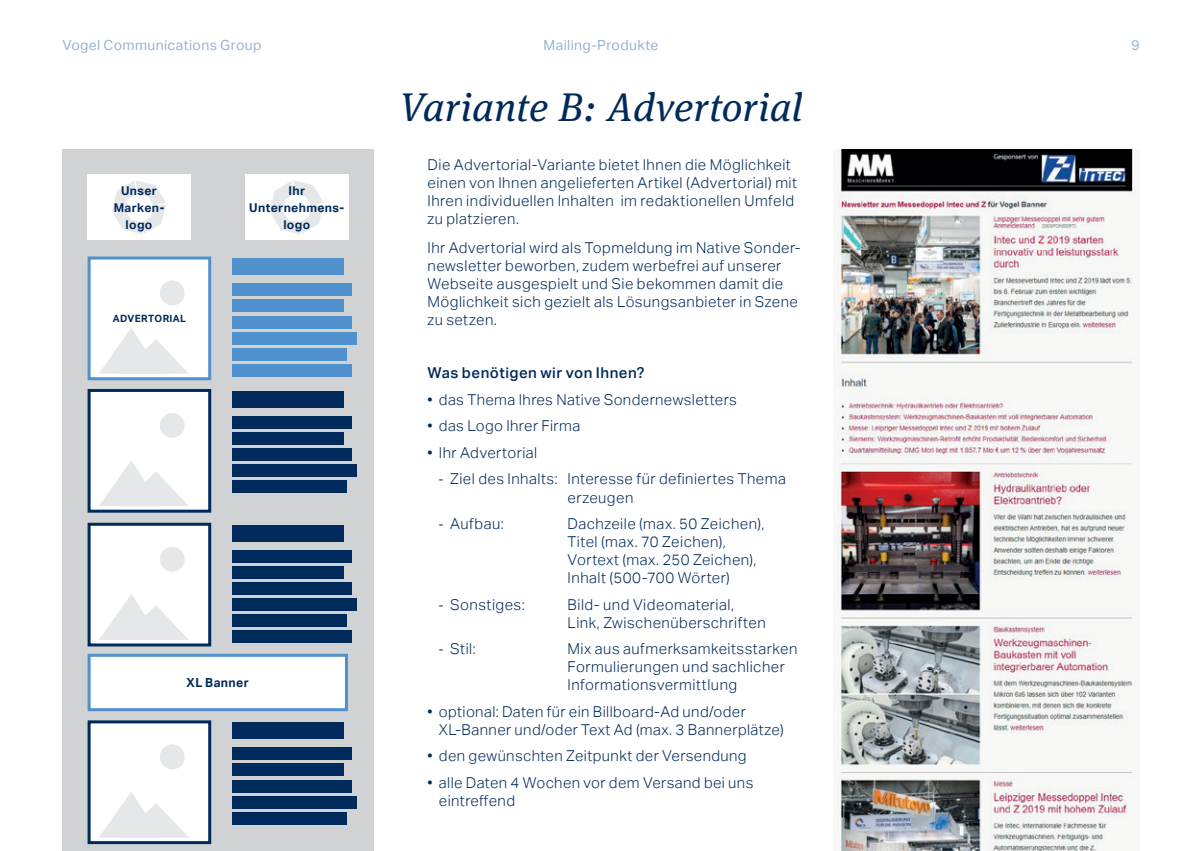
<style>
.page{position:relative;width:1202px;height:851px;background:#fff}
.page>*{position:absolute;margin:0;border:0;box-sizing:border-box;transform-origin:0 0}
.t1{font:italic 40px "Meta Serif OT";letter-spacing:.01em;color:#002a5b}
.t2{font:300 15px/18px "Aktiv Grotesk";letter-spacing:.03em;color:#002a5b}
.t3{font:500 15px "Aktiv Grotesk";letter-spacing:.03em;color:#002a5b}
.t4{font:14px "Aktiv Grotesk";letter-spacing:.025em;color:#97b3d3}
.t5{font:700 12.4px "Aktiv Grotesk";letter-spacing:.03em;color:#002a5b}
.t6{font:700 12.2px/17px "Aktiv Grotesk";letter-spacing:.03em;color:#002a5b;text-align:center}
.t7{font:700 10px "Aktiv Grotesk";letter-spacing:.035em;color:#002a5b}
.s1{font-family:"Myriad Pro";font-weight:400}
</style>
<div class="page">
<img style="left:836px;top:150px;width:300px;height:700px">
<div style="left:62px;top:150px;width:311px;height:700px;background:#d1d2d4"></div>
<div style="left:232px;top:525px;width:112px;height:16px;background:#002a5b"></div>
<div style="left:232px;top:549px;width:120px;height:13px;background:#002a5b"></div>
<div style="left:232px;top:566px;width:112px;height:12px;background:#002a5b"></div>
<div style="left:232px;top:582px;width:120px;height:12px;background:#002a5b"></div>
<div style="left:232px;top:598px;width:125px;height:12px;background:#002a5b"></div>
<div style="left:232px;top:614px;width:115px;height:12px;background:#002a5b"></div>
<div style="left:232px;top:630px;width:120px;height:13px;background:#002a5b"></div>
<div style="left:88px;top:522px;width:123px;height:124px;background:#fff;border:3px solid #002a5b"></div>
<div style="left:160px;top:546px;width:25px;height:25px;background:#e6e7e9;border-radius:50%"></div>
<svg style="left:99px;top:594px;width:90px;height:46px"></svg>
<div style="left:87px;top:175px;width:104px;height:65px;background:#fff"></div>
<div style="left:245px;top:175px;width:104px;height:65px;background:#fff"></div>
<svg style="left:270px;top:180px;width:54px;height:54px"></svg>
<svg style="left:112px;top:180px;width:54px;height:54px"></svg>
<div style="left:89px;top:655px;width:257px;height:54px;background:#fff"></div>
<div style="left:88px;top:653px;width:260px;height:58px;border:3px solid #5090cc"></div>
<div style="left:232px;top:391px;width:112px;height:16px;background:#002a5b"></div>
<div style="left:232px;top:416px;width:120px;height:12px;background:#002a5b"></div>
<div style="left:232px;top:432px;width:112px;height:12px;background:#002a5b"></div>
<div style="left:232px;top:448px;width:120px;height:12px;background:#002a5b"></div>
<div style="left:232px;top:464px;width:125px;height:13px;background:#002a5b"></div>
<div style="left:232px;top:480px;width:115px;height:13px;background:#002a5b"></div>
<div style="left:88px;top:389px;width:123px;height:123px;background:#fff;border:3px solid #002a5b"></div>
<div style="left:160px;top:413px;width:25px;height:25px;background:#e6e7e9;border-radius:50%"></div>
<div style="left:232px;top:722px;width:112px;height:16px;background:#002a5b"></div>
<div style="left:232px;top:747px;width:120px;height:12px;background:#002a5b"></div>
<div style="left:232px;top:763px;width:112px;height:12px;background:#002a5b"></div>
<div style="left:232px;top:779px;width:120px;height:13px;background:#002a5b"></div>
<div style="left:232px;top:795px;width:125px;height:13px;background:#002a5b"></div>
<div style="left:232px;top:812px;width:115px;height:12px;background:#002a5b"></div>
<div style="left:88px;top:720px;width:123px;height:124px;background:#fff;border:3px solid #002a5b"></div>
<div style="left:160px;top:744px;width:25px;height:25px;background:#e6e7e9;border-radius:50%"></div>
<svg style="left:99px;top:792px;width:89px;height:45px"></svg>
<svg style="left:99px;top:460px;width:89px;height:46px"></svg>
<div style="left:232px;top:259px;width:112px;height:16px;background:#5090cc"></div>
<div style="left:232px;top:283px;width:120px;height:13px;background:#5090cc"></div>
<div style="left:232px;top:300px;width:112px;height:12px;background:#5090cc"></div>
<div style="left:232px;top:316px;width:120px;height:12px;background:#5090cc"></div>
<div style="left:232px;top:332px;width:125px;height:12px;background:#5090cc"></div>
<div style="left:232px;top:348px;width:115px;height:12px;background:#5090cc"></div>
<div style="left:232px;top:364px;width:120px;height:13px;background:#5090cc"></div>
<div style="left:89px;top:258px;width:121px;height:120px;background:#fff"></div>
<div style="left:88px;top:256px;width:123px;height:124px;border:3px solid #5090cc"></div>
<div style="left:160px;top:280px;width:25px;height:25px;background:#e6e7e9;border-radius:50%"></div>
<svg style="left:100px;top:328px;width:88px;height:45px"></svg>
<p class="t4" style="left:62px;top:37px;width:201px">Vogel Communications Group</p>
<p class="t4" style="left:543px;top:37px;width:117px">Mailing-Produkte</p>
<p class="t4" style="left:1131px;top:37px;width:10px">9</p>
<h1 class="t1" style="left:399px;top:82px;width:405px">Variante B: Advertorial</h1>
<p class="t2" style="left:427px;top:155px;width:371px">Die Advertorial-Variante bietet Ihnen die Möglichkeit einen von Ihnen angelieferten Artikel (Advertorial) mit Ihren individuellen Inhalten im redaktionellen Umfeld zu platzieren.</p>
<p class="t2" style="left:427px;top:239px;width:375px">Ihr Advertorial wird als Topmeldung im Native Sonder&shy;newsletter beworben, zudem werbefrei auf unserer Webseite ausgespielt und Sie bekommen damit die Möglichkeit sich gezielt als Lösungsanbieter in Szene zu setzen.</p>
<p class="t6" style="left:114px;top:182px;width:52px">Unser<br>Marken&shy;logo</p>
<p class="t6" style="left:249px;top:182px;width:97px">Ihr<br>Unternehmens&shy;logo</p>
<p class="t7" style="left:113px;top:312px;width:75px">ADVERTORIAL</p>
<p class="t5" style="left:187px;top:675px;width:64px">XL Banner</p>
<p class="t3" style="left:427px;top:364px;width:218px">Was benötigen wir von Ihnen?</p>
<p class="t2" style="left:427px;top:390px;width:311px">• das Thema Ihres Native Sondernewsletters</p>
<p class="t2" style="left:427px;top:417px;width:154px">• das Logo Ihrer Firma</p>
<p class="t2" style="left:427px;top:443px;width:111px">• Ihr Advertorial</p>
<p class="t2" style="left:567px;top:470px;width:220px;text-indent:-129px"><span class="s1">-</span> Ziel des Inhalts: Interesse für definiertes Thema erzeugen</p>
<p class="t2" style="left:439px;top:514px;width:66px"><span class="s1">-</span> Aufbau:</p>
<p class="t2" style="left:568px;top:514px;width:198px">Dachzeile (max. 50 Zeichen),<br>Titel (max. 70 Zeichen),<br>Vortext (max. 250 Zeichen),<br>Inhalt (500-700 Wörter)</p>
<p class="t2" style="left:439px;top:595px;width:87px"><span class="s1">-</span> Sonstiges:</p>
<p class="t2" style="left:568px;top:595px;width:200px">Bild- und Videomaterial,<br>Link, Zwischenüberschriften</p>
<p class="t2" style="left:439px;top:639px;width:38px"><span class="s1">-</span> Stil:</p>
<p class="t2" style="left:568px;top:639px;width:231px">Mix aus aufmerksamkeitsstarken<br>Formulierungen und sachlicher<br>Informationsvermittlung</p>
<p class="t2" style="left:439px;top:702px;width:346px;text-indent:-11px">• optional: Daten für ein Billboard-Ad und/oder<br>XL-Banner und/oder Text Ad (max. 3 Bannerplätze)</p>
<p class="t2" style="left:428px;top:746px;width:321px">• den gewünschten Zeitpunkt der Versendung</p>
<p class="t2" style="left:439px;top:773px;width:316px;text-indent:-11px">• alle Daten 4 Wochen vor dem Versand bei uns eintreffend</p>
</div>
